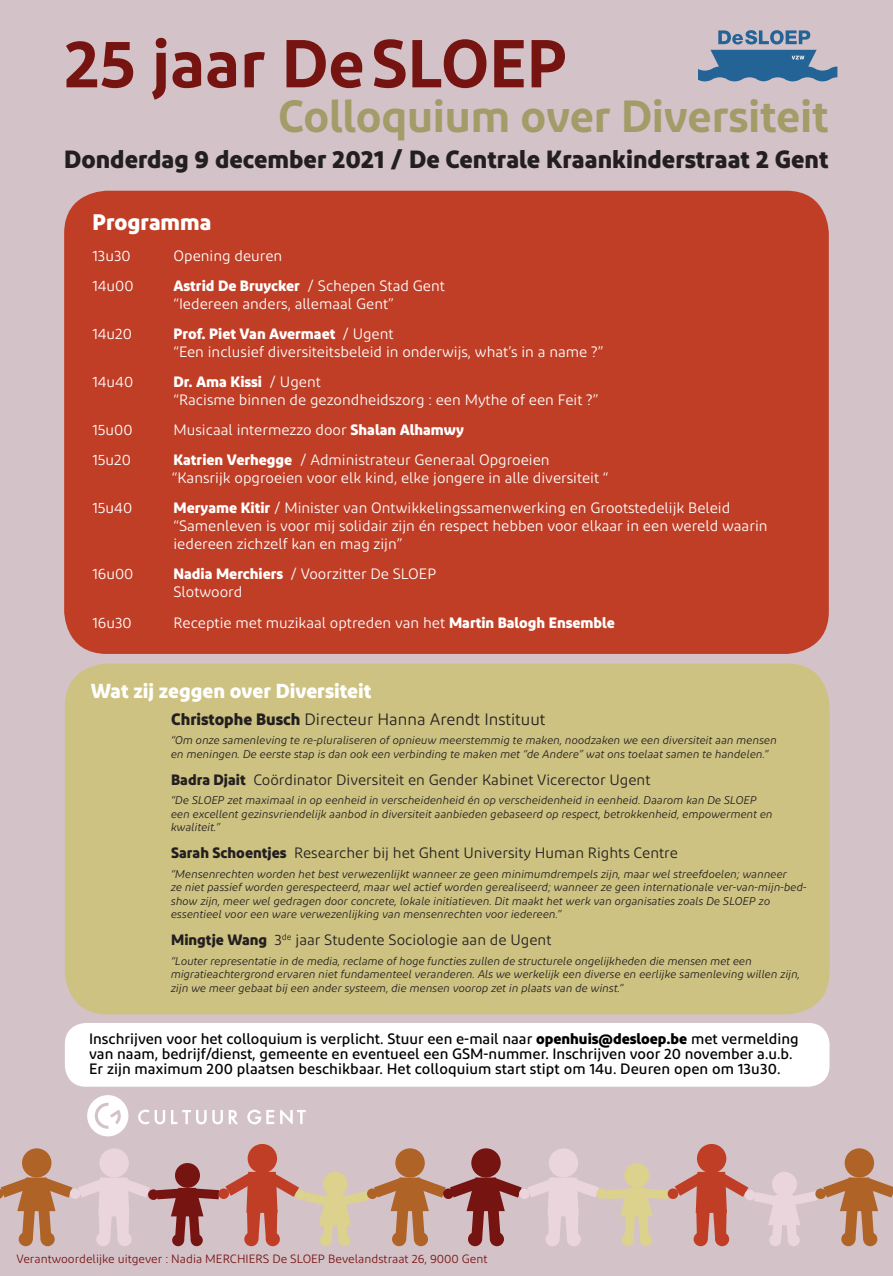
<style>
.page{position:relative;width:893px;height:1276px;background:#d3c2c8}
.page>*{position:absolute;margin:0;border:0;box-sizing:border-box;transform-origin:0 0}
.t1{font:600 67.5px "Diodrum";color:#761411}
.t2{font:600 45px "Diodrum";letter-spacing:-.005em;color:#a39c68}
.t3{font:700 24.9px "Diodrum";color:#231f20}
.t4{font:700 22.5px "Diodrum";color:#fff}
.t5{font:700 20.25px "Diodrum";color:#fff}
.t6{font:16.5px "Diodrum";color:#231f20}
.t7{font:15px/18px "Diodrum";color:#fff}
.t8{font:500 15px/15px "Diodrum";color:#000004}
.t9{font:15px "Diodrum";color:#231f20}
.t10{font:12px "Diodrum";color:#761411}
.t11{font:italic 11.25px/13.5px "Diodrum";color:#231f20}
.s1{font-weight:700}
</style>
<div class="page">
<div style="left:65px;top:1023px;width:764px;height:63px;background:#fff;border-radius:21px"></div>
<div style="left:65px;top:663px;width:764px;height:351px;background:#cdc281;border-radius:43px"></div>
<div style="left:64px;top:191px;width:765px;height:463px;background:#c13e26;border-radius:43px"></div>
<div style="left:22px;top:1148px;width:29px;height:29px;background:#af6326;border-radius:50%"></div>
<div style="left:19px;top:1232px;width:14px;height:14px;background:#af6326;border-radius:50%"></div>
<div style="left:41px;top:1232px;width:14px;height:14px;background:#af6326;border-radius:50%"></div>
<svg style="left:0;top:1177px;width:72px;height:62px"></svg>
<div style="left:70px;top:1188px;width:10px;height:11px;background:#e9d5db;border-radius:50%"></div>
<div style="left:99px;top:1148px;width:30px;height:29px;background:#e9d5db;border-radius:50%"></div>
<svg style="left:78px;top:1177px;width:72px;height:62px"></svg>
<div style="left:96px;top:1232px;width:14px;height:14px;background:#e9d5db;border-radius:50%"></div>
<div style="left:118px;top:1232px;width:14px;height:14px;background:#e9d5db;border-radius:50%"></div>
<div style="left:148px;top:1189px;width:11px;height:11px;background:#761411;border-radius:50%"></div>
<div style="left:175px;top:1163px;width:25px;height:24px;background:#761411;border-radius:50%"></div>
<svg style="left:157px;top:1187px;width:62px;height:53px"></svg>
<div style="left:172px;top:1234px;width:12px;height:12px;background:#761411;border-radius:50%"></div>
<div style="left:191px;top:1234px;width:12px;height:12px;background:#761411;border-radius:50%"></div>
<div style="left:248px;top:1144px;width:29px;height:29px;background:#c13e26;border-radius:50%"></div>
<div style="left:244px;top:1232px;width:14px;height:14px;background:#c13e26;border-radius:50%"></div>
<div style="left:266px;top:1232px;width:14px;height:14px;background:#c13e26;border-radius:50%"></div>
<div style="left:218px;top:1188px;width:11px;height:11px;background:#c13e26;border-radius:50%"></div>
<div style="left:323px;top:1171px;width:25px;height:25px;background:#d3c2c4;border-radius:50%"></div>
<div style="left:320px;top:1234px;width:12px;height:12px;background:#dcd18d;border-radius:50%"></div>
<div style="left:338px;top:1234px;width:12px;height:12px;background:#dcd18d;border-radius:50%"></div>
<div style="left:395px;top:1148px;width:30px;height:29px;background:#af6326;border-radius:50%"></div>
<div style="left:392px;top:1232px;width:14px;height:14px;background:#af6326;border-radius:50%"></div>
<div style="left:414px;top:1232px;width:14px;height:14px;background:#af6326;border-radius:50%"></div>
<div style="left:471px;top:1148px;width:30px;height:29px;background:#761411;border-radius:50%"></div>
<div style="left:468px;top:1232px;width:14px;height:14px;background:#761411;border-radius:50%"></div>
<div style="left:490px;top:1232px;width:14px;height:14px;background:#761411;border-radius:50%"></div>
<div style="left:549px;top:1148px;width:29px;height:29px;background:#e9d5db;border-radius:50%"></div>
<svg style="left:225px;top:1172px;width:374px;height:68px"></svg>
<div style="left:545px;top:1232px;width:15px;height:14px;background:#e9d5db;border-radius:50%"></div>
<div style="left:567px;top:1232px;width:14px;height:14px;background:#e9d5db;border-radius:50%"></div>
<div style="left:596px;top:1188px;width:11px;height:11px;background:#dcd18d;border-radius:50%"></div>
<div style="left:624px;top:1163px;width:25px;height:24px;background:#dcd18d;border-radius:50%"></div>
<svg style="left:606px;top:1187px;width:62px;height:53px"></svg>
<div style="left:621px;top:1234px;width:12px;height:12px;background:#dcd18d;border-radius:50%"></div>
<div style="left:640px;top:1234px;width:12px;height:12px;background:#dcd18d;border-radius:50%"></div>
<div style="left:697px;top:1144px;width:29px;height:29px;background:#c13e26;border-radius:50%"></div>
<svg style="left:675px;top:1172px;width:73px;height:67px"></svg>
<div style="left:694px;top:1232px;width:14px;height:14px;background:#c13e26;border-radius:50%"></div>
<div style="left:715px;top:1232px;width:14px;height:14px;background:#c13e26;border-radius:50%"></div>
<div style="left:668px;top:1188px;width:10px;height:11px;background:#c13e26;border-radius:50%"></div>
<div style="left:745px;top:1189px;width:10px;height:11px;background:#e9d5db;border-radius:50%"></div>
<div style="left:772px;top:1171px;width:25px;height:25px;background:#e9d5db;border-radius:50%"></div>
<div style="left:769px;top:1234px;width:12px;height:12px;background:#e9d5db;border-radius:50%"></div>
<div style="left:788px;top:1234px;width:12px;height:12px;background:#e9d5db;border-radius:50%"></div>
<div style="left:845px;top:1148px;width:29px;height:29px;background:#af6326;border-radius:50%"></div>
<div style="left:841px;top:1232px;width:14px;height:14px;background:#af6326;border-radius:50%"></div>
<div style="left:863px;top:1232px;width:14px;height:14px;background:#af6326;border-radius:50%"></div>
<svg style="left:754px;top:1177px;width:139px;height:63px"></svg>
<svg style="left:718px;top:30px;width:92px;height:14px"></svg>
<svg style="left:699px;top:50px;width:138px;height:31px"></svg>
<svg style="left:171px;top:1110px;width:52px;height:14px"></svg>
<svg style="left:229px;top:1110px;width:9px;height:14px"></svg>
<svg style="left:138px;top:1109px;width:27px;height:15px"></svg>
<svg style="left:247px;top:1109px;width:27px;height:15px"></svg>
<svg style="left:280px;top:1110px;width:26px;height:14px"></svg>
<svg style="left:87px;top:1095px;width:41px;height:41px"></svg>
<h1 class="t1" style="left:64px;top:20px;width:505px">25 jaar De SLOEP</h1>
<h2 class="t2" style="left:278px;top:87px;width:552px">Colloquium over Diversiteit</h2>
<h3 class="t3" style="left:64px;top:143px;width:766px">Donderdag 9 december 2021 / De Centrale Kraankinderstraat 2 Gent</h3>
<h3 class="t4" style="left:92px;top:207px;width:120px">Programma</h3>
<h3 class="t7" style="left:92px;top:246px;width:40px">13u30</h3>
<h3 class="t7" style="left:173px;top:246px;width:110px">Opening deuren</h3>
<h3 class="t7" style="left:92px;top:276px;width:43px">14u00</h3>
<h3 class="t7" style="left:173px;top:276px;width:273px"><span class="s1">Astrid De Bruycker</span> / Schepen Stad Gent “Iedereen anders, allemaal Gent”</h3>
<h3 class="t7" style="left:92px;top:324px;width:41px">14u20</h3>
<h3 class="t7" style="left:173px;top:324px;width:431px"><span class="s1">Prof. Piet Van Avermaet</span> / Ugent<br>“Een inclusief diversiteitsbeleid in onderwijs, what’s in a name ?”</h3>
<h3 class="t7" style="left:92px;top:372px;width:42px">14u40</h3>
<h3 class="t7" style="left:173px;top:372px;width:426px"><span class="s1">Dr. Ama Kissi</span> / Ugent<br>“Racisme binnen de gezondheidszorg : een Mythe of een Feit ?”</h3>
<h3 class="t7" style="left:92px;top:420px;width:42px">15u00</h3>
<h3 class="t7" style="left:173px;top:420px;width:292px">Musicaal intermezzo door <span class="s1">Shalan Alhamwy</span></h3>
<h3 class="t7" style="left:92px;top:450px;width:40px">15u20</h3>
<h3 class="t7" style="left:172px;top:450px;width:438px"><span class="s1">Katrien Verhegge</span> / Administrateur Generaal Opgroeien “Kansrijk opgroeien voor elk kind, elke jongere in alle diversiteit “</h3>
<h3 class="t7" style="left:92px;top:498px;width:41px">15u40</h3>
<h3 class="t7" style="left:173px;top:498px;width:596px"><span class="s1">Meryame Kitir</span> / Minister van Ontwikkelingssamenwerking en Grootstedelijk Beleid “Samenleven is voor mij solidair zijn én respect hebben voor elkaar in een wereld waarin iedereen zichzelf kan en mag zijn”</h3>
<h3 class="t7" style="left:92px;top:564px;width:42px">16u00</h3>
<h3 class="t7" style="left:173px;top:564px;width:264px"><span class="s1">Nadia Merchiers</span> / Voorzitter De SLOEP<br>Slotwoord</h3>
<h3 class="t7" style="left:92px;top:613px;width:41px">16u30</h3>
<h3 class="t7" style="left:173px;top:613px;width:443px">Receptie met muzikaal optreden van het <span class="s1">Martin Balogh Ensemble</span></h3>
<h3 class="t5" style="left:91px;top:677px;width:282px">Wat zij zeggen over Diversiteit</h3>
<h3 class="t6" style="left:171px;top:709px;width:376px"><span class="s1">Christophe Busch</span> Directeur Hanna Arendt Instituut</h3>
<p class="t11" style="left:171px;top:733px;width:607px">“Om onze samenleving te re-pluraliseren of opnieuw meerstemmig te maken, noodzaken we een diversiteit aan mensen en meningen. De eerste stap is dan ook een verbinding te maken met “de Andere” wat ons toelaat samen te handelen.”</p>
<h3 class="t9" style="left:171px;top:770px;width:481px"><span class="s1">Badra Djait</span> Coördinator Diversiteit en Gender Kabinet Vicerector Ugent</h3>
<p class="t11" style="left:171px;top:793px;width:603px">“De SLOEP zet maximaal in op eenheid in verscheidenheid én op verscheidenheid in eenheid. Daarom kan De SLOEP een excellent gezinsvriendelijk aanbod in diversiteit aanbieden gebaseerd op respect, betrokkenheid, empowerment en kwaliteit.”</p>
<h3 class="t9" style="left:171px;top:844px;width:508px"><span class="s1">Sarah Schoentjes</span> Researcher bij het Ghent University Human Rights Centre</h3>
<p class="t11" style="left:171px;top:867px;width:637px">“Mensenrechten worden het best verwezenlijkt wanneer ze geen minimumdrempels zijn, maar wel streefdoelen; wanneer<br>ze niet passief worden gerespecteerd, maar wel actief worden gerealiseerd; wanneer ze geen internationale ver-van-mijn-bed&shy;show zijn, meer wel gedragen door concrete, lokale initiatieven. Dit maakt het werk van organisaties zoals De SLOEP zo essentieel voor een ware verwezenlijking van mensenrechten voor iedereen.”</p>
<h3 class="t9" style="left:171px;top:931px;width:382px"><span class="s1">Mingtje Wang</span> 3<sup>de</sup> jaar Studente Sociologie aan de Ugent</h3>
<p class="t11" style="left:171px;top:954px;width:631px">“Louter representatie in de media, reclame of hoge functies zullen de structurele ongelijkheden die mensen met een migratieachtergrond ervaren niet fundamenteel veranderen. Als we werkelijk een diverse en eerlijke samenleving willen zijn, zijn we meer gebaat bij een ander systeem, die mensen voorop zet in plaats van de winst.”</p>
<p class="t8" style="left:89px;top:1031px;width:711px">Inschrijven voor het colloquium is verplicht. Stuur een e-mail naar <span class="s1">openhuis@desloep.be</span> met vermelding van naam, bedrijf/dienst, gemeente en eventueel een GSM-nummer. Inschrijven voor 20 november a.u.b.<br>Er zijn maximum 200 plaatsen beschikbaar. Het colloquium start stipt om 14u. Deuren open om 13u30.</p>
<p class="t10" style="left:16px;top:1251px;width:473px">Verantwoordelijke uitgever : Nadia MERCHIERS De SLOEP Bevelandstraat 26, 9000 Gent</p>
</div>
